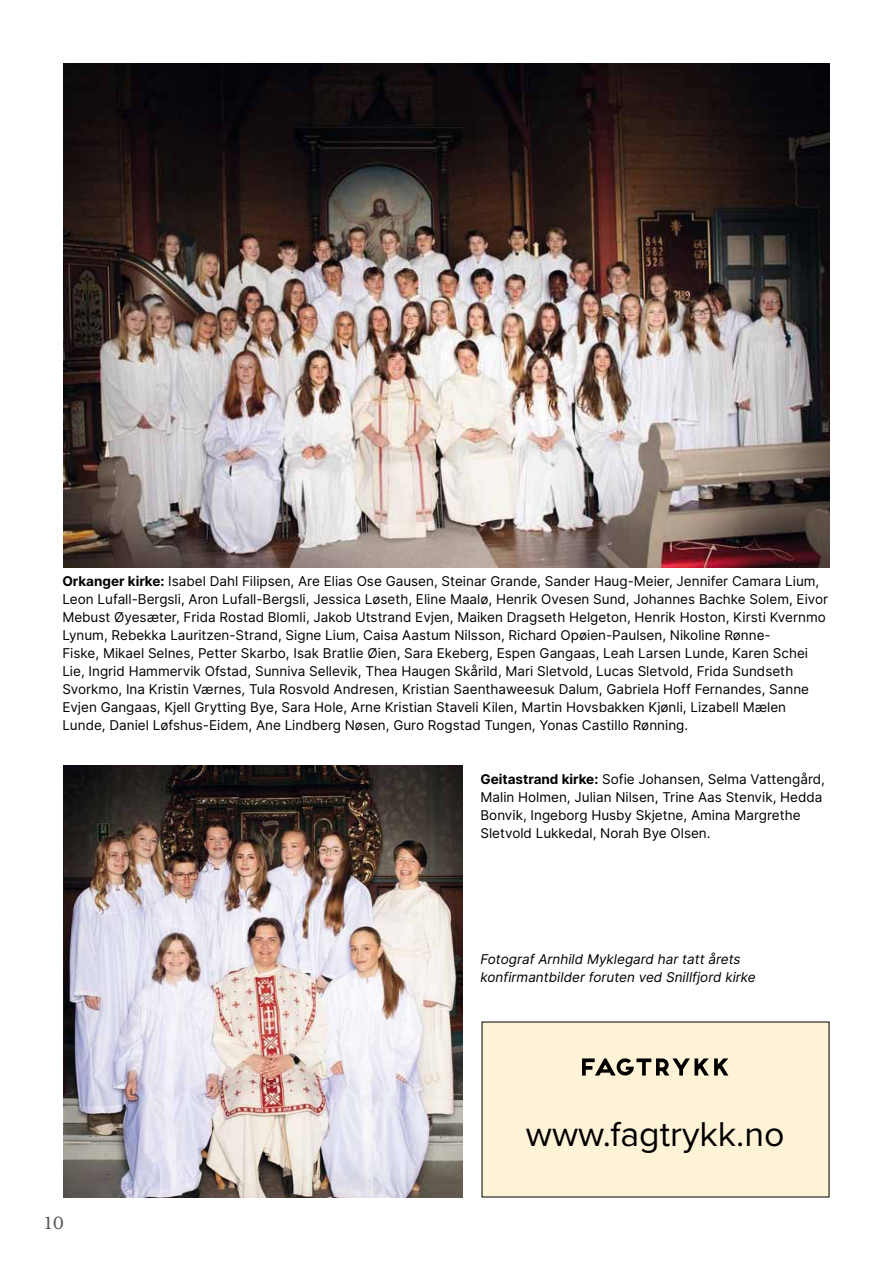
<style>
.page{position:relative;width:893px;height:1263px;background:#fff}
.page>*{position:absolute;margin:0;border:0;box-sizing:border-box;transform-origin:0 0}
.t1{font:35.7px "Proxima Nova";color:#000}
.t2{font:300 18px "Bookman";color:#58585a;scale:.94 1}
.t3{font:13.5px/18px "Inter";color:#000}
.t4{font:italic 13.5px/18px "Inter";color:#000}
.t5{font:4.8px/6.6px "Futura";color:#000;text-align:right}
.s1{font-weight:700}
</style>
<div class="page">
<hr style="left:892px;top:0;width:1px;height:1263px;background:#fcf7f1">
<img style="left:64px;top:64px;width:765px;height:504px">
<img style="left:64px;top:766px;width:398px;height:432px">
<div style="left:482px;top:1022px;width:347px;height:175px;background:#fff3d7"></div>
<svg style="left:582px;top:1058px;width:147px;height:18px"></svg>
<p class="t3" style="left:62px;top:572px;width:767px"><span class="s1">Orkanger kirke:</span> Isabel Dahl Filipsen, Are Elias Ose Gausen, Steinar Grande, Sander Haug-Meier, Jennifer Camara Lium, Leon Lufall-Bergsli, Aron Lufall-Bergsli, Jessica Løseth, Eline Maalø, Henrik Ovesen Sund, Johannes Bachke Solem, Eivor Mebust Øyesæter, Frida Rostad Blomli, Jakob Utstrand Evjen, Maiken Dragseth Helgeton, Henrik Hoston, Kirsti Kvernmo Lynum, Rebekka Lauritzen-Strand, Signe Lium, Caisa Aastum Nilsson, Richard Opøien-Paulsen, Nikoline Rønne-<br>Fiske, Mikael Selnes, Petter Skarbo, Isak Bratlie Øien, Sara Ekeberg, Espen Gangaas, Leah Larsen Lunde, Karen Schei Lie, Ingrid Hammervik Ofstad, Sunniva Sellevik, Thea Haugen Skårild, Mari Sletvold, Lucas Sletvold, Frida Sundseth Svorkmo, Ina Kristin Værnes, Tula Rosvold Andresen, Kristian Saenthaweesuk Dalum, Gabriela Hoff Fernandes, Sanne Evjen Gangaas, Kjell Grytting Bye, Sara Hole, Arne Kristian Staveli Kilen, Martin Hovsbakken Kjønli, Lizabell Mælen Lunde, Daniel Løfshus-Eidem, Ane Lindberg Nøsen, Guro Rogstad Tungen, Yonas Castillo Rønning.</p>
<p class="t3" style="left:480px;top:770px;width:346px"><span class="s1">Geitastrand kirke:</span> Sofie Johansen, Selma Vattengård, Malin Holmen, Julian Nilsen, Trine Aas Stenvik, Hedda Bonvik, Ingeborg Husby Skjetne, Amina Margrethe Sletvold Lukkedal, Norah Bye Olsen.</p>
<p class="t4" style="left:480px;top:950px;width:277px">Fotograf Arnhild Myklegard har tatt årets konfirmantbilder foruten ved Snillfjord kirke</p>
<h2 class="t2" style="left:43px;top:1212px;width:24px">10</h2>
<h1 class="t1" style="left:526px;top:1107px;width:260px">www.fagtrykk.no</h1>
<p class="t5" style="left:672px;top:1126px;width:46px">Grønørveien 7<br>7300 Orkanger<br>Telefon 72 48 23 20</p>
</div>
